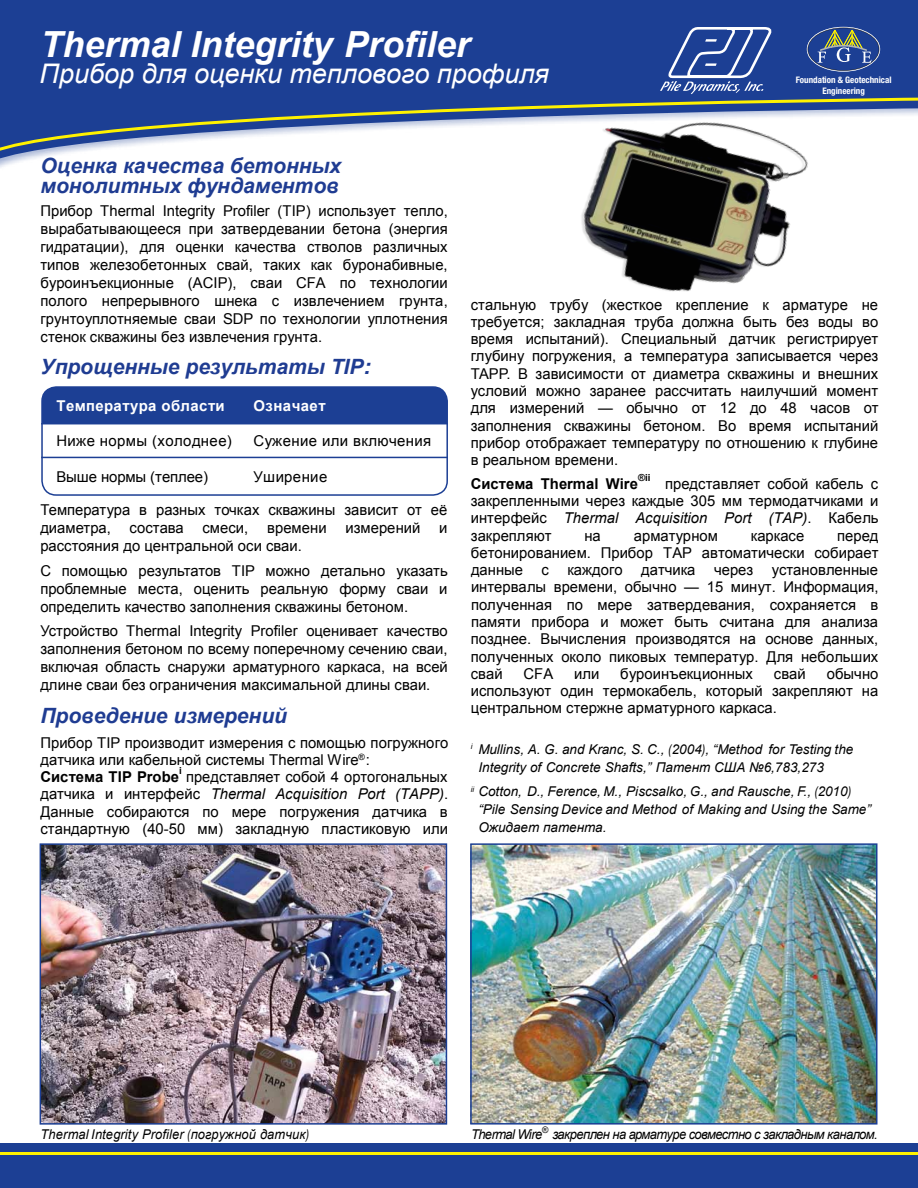
<style>
.page{position:relative;width:918px;height:1188px;background:#fff}
.page>*{position:absolute;margin:0;border:0;box-sizing:border-box;transform-origin:0 0}
.t1{font:italic 700 36px "Arial";color:#fff}
.t2{font:italic 27px "Arial";color:#fff}
.t3{font:italic 700 21px/20.5px "Arial";color:#1f3c92}
.t4{font:15px/17.2px "Arial";color:#000;text-align:justify}
.t5{font:15px "Arial";letter-spacing:.025em;color:#000}
.t6{font:700 15px "Arial";letter-spacing:.03em;color:#fff}
.t7{font:15px "Arial";letter-spacing:.03em;color:#000}
.t8{font:700 15px "Arial";color:#000}
.t9{font:italic 13.5px/18px "Arial";color:#000}
.t10{font:italic 13.5px "Arial";letter-spacing:-.045em;color:#000;scale:.96 1}
.t11{font:italic 13.5px "Arial";color:#000;scale:.95 1}
.t12{font:italic 13.5px "Arial";letter-spacing:-.04em;color:#000;scale:.96 1}
.t13{font:700 9.75px "Arial";color:#000}
.t14{font:700 condensed 9px/10.5px "Helvetica Neue";color:#fff;text-align:center}
.t15{font:italic 9px "Arial";color:#000;scale:.96 1}
.s1{font-weight:700}
.s2{font-style:italic}
</style>
<div class="page">
<img style="left:581px;top:174px;width:217px;height:118px">
<div style="left:41px;top:386px;width:407px;height:110px;border:2px solid #1c3f94;border-radius:14px"></div>
<div style="left:42px;top:387px;width:405px;height:36px;background:#1c3f94"></div>
<hr style="left:41px;top:423px;width:407px;height:1px;background:#1c3f94">
<hr style="left:41px;top:457px;width:407px;height:1px;background:#1c3f94">
<div style="left:0;top:0;width:918px;height:174px;background:#fff;opacity:.75"></div>
<div style="left:0;top:0;width:918px;height:165px;background:#1c3f94"></div>
<svg style="left:660px;top:27px;width:111px;height:67px;background:#4663a8"></svg>
<svg style="left:0;top:96px;width:918px;height:64px"></svg>
<svg style="left:807px;top:27px;width:73px;height:45px;background:#415c91"></svg>
<img style="left:473px;top:846px;width:402px;height:276px">
<div style="left:470px;top:843px;width:408px;height:282px;border:2px solid #1c3f94"></div>
<img style="left:43px;top:846px;width:401px;height:276px">
<div style="left:40px;top:843px;width:407px;height:282px;border:2px solid #1c3f94"></div>
<div style="left:0;top:1144px;width:918px;height:44px;background:#1c3f94"></div>
<hr style="left:0;top:1152px;width:918px;height:3px;background:#fff200">
<h1 class="t1" style="left:40px;top:21px;width:431px">Thermal Integrity Profiler</h1>
<h2 class="t2" style="left:40px;top:56px;width:511px">Прибор для оценки теплового профиля</h2>
<p class="t14" style="left:796px;top:75px;width:97px">Foundation &amp; Geotechnical<br>Engineering</p>
<h3 class="t3" style="left:40px;top:156px;width:302px">Оценка качества бетонных монолитных фундаментов</h3>
<p class="t4" style="left:40px;top:202px;width:409px;line-height:18px">Прибор Thermal Integrity Profiler (TIP) использует тепло, вырабатывающееся при затвердевании бетона (энергия гидратации), для оценки качества стволов различных типов железобетонных свай, таких как буронабивные, буроинъекционные (ACIP), сваи CFA по технологии полого непрерывного шнека с извлечением грунта, грунтоуплотняемые сваи SDP по технологии уплотнения стенок скважины без извлечения грунта.</p>
<h3 class="t3" style="left:40px;top:357px;width:332px">Упрощенные результаты TIP:</h3>
<p class="t6" style="left:57px;top:396px;width:170px">Температура области</p>
<p class="t6" style="left:253px;top:396px;width:74px">Означает</p>
<p class="t5" style="left:57px;top:431px;width:177px">Ниже нормы (холоднее)</p>
<p class="t7" style="left:253px;top:431px;width:179px">Сужение или включения</p>
<p class="t4" style="left:57px;top:468px;width:153px">Выше нормы (теплее)</p>
<p class="t5" style="left:253px;top:467px;width:75px">Уширение</p>
<p class="t4" style="left:40px;top:501px;width:409px;line-height:18px">Температура в разных точках скважины зависит от её диаметра,</p>
<p class="t4" style="left:130px;top:519px;width:56px">состава</p>
<p class="t4" style="left:202px;top:519px;width:47px">смеси,</p>
<p class="t4" style="left:267px;top:519px;width:61px">времени</p>
<p class="t4" style="left:346px;top:519px;width:76px">измерений</p>
<p class="t4" style="left:439px;top:519px;width:10px">и</p>
<p class="t4" style="left:40px;top:534px;width:409px;line-height:24.9px">расстояния до центральной оси сваи.<br>С помощью результатов TIP можно детально указать</p>
<p class="t4" style="left:40px;top:580px;width:409px;line-height:18px">проблемные места, оценить реальную форму сваи и определить качество заполнения скважины бетоном.</p>
<p class="t4" style="left:40px;top:622px;width:409px;line-height:18px">Устройство Thermal Integrity Profiler оценивает качество заполнения бетоном по всему поперечному сечению сваи, включая область снаружи арматурного каркаса, на всей длине сваи без ограничения максимальной длины сваи.</p>
<h3 class="t3" style="left:40px;top:706px;width:248px">Проведение измерений</h3>
<p class="t4" style="left:40px;top:734px;width:409px;text-align:left">Прибор TIP производит измерения с помощью погружного датчика или кабельной системы Thermal Wire<sup>®</sup>:<br><span class="s1">Система TIP Probe</span></p>
<p class="t13" style="left:179px;top:765px;width:4px">i</p>
<p class="t4" style="left:40px;top:768px;width:409px;text-indent:146px">представляет собой 4 ортогональных датчика и интерфейс <span class="s2">Thermal Acquisition Port (TAPP)</span>.<br>Данные собираются по мере погружения датчика в стандартную (40-50 мм) закладную пластиковую или</p>
<p class="t4" style="left:471px;top:296px;width:409px">стальную трубу (жесткое крепление к арматуре не требуется; закладная труба должна быть без воды во время испытаний). Специальный датчик регистрирует глубину погружения, а температура записывается через TAPP. В зависимости от диаметра скважины и внешних условий можно заранее рассчитать наилучший момент для измерений — обычно от 12 до 48 часов от заполнения скважины бетоном. Во время испытаний прибор отображает температуру по отношению к глубине в реальном времени.</p>
<p class="t8" style="left:471px;top:474px;width:169px">Система Thermal Wire</p>
<p class="t13" style="left:638px;top:472px;width:14px">®ii</p>
<p class="t4" style="left:471px;top:475px;width:409px;text-indent:194px">представляет собой кабель с закрепленными через каждые 305 мм термодатчиками и интерфейс <span class="s2">Thermal Acquisition Port (TAP)</span>. Кабель закрепляют</p>
<p class="t4" style="left:471px;top:527px;width:409px;text-indent:366px">перед бетонированием. Прибор TAP автоматически собирает данные с каждого датчика через</p>
<p class="t4" style="left:584px;top:527px;width:18px">на</p>
<p class="t4" style="left:634px;top:527px;width:86px">арматурном</p>
<p class="t4" style="left:751px;top:527px;width:55px">каркасе</p>
<p class="t4" style="left:471px;top:562px;width:409px;text-indent:301px">установленные интервалы времени, обычно — 15 минут. Информация, полученная по мере затвердевания, сохраняется в памяти прибора и может быть считана для анализа позднее. Вычисления производятся на основе данных, полученных около пиковых температур. Для небольших свай</p>
<p class="t4" style="left:471px;top:665px;width:409px;text-indent:356px">обычно используют один термокабель, который закрепляют на центральном стержне арматурного каркаса.</p>
<p class="t9" style="left:478px;top:740px;width:377px;text-indent:-8px"><sup>i</sup> Mullins, A. G. and Kranc, S. C., (2004), “Method for Testing the<br>Integrity of Concrete Shafts,” Патент США №6,783,273</p>
<p class="t9" style="left:478px;top:783px;width:394px;text-indent:-8px"><sup>ii</sup> Cotton, D., Ference, M., Piscsalko, G., and Rausche, F., (2010) “Pile Sensing Device and Method of Making and Using the Same”<br>Ожидает патента.</p>
<p class="t4" style="left:523px;top:665px;width:31px">CFA</p>
<p class="t4" style="left:574px;top:665px;width:27px">или</p>
<p class="t4" style="left:620px;top:665px;width:134px">буроинъекционных</p>
<p class="t4" style="left:774px;top:665px;width:33px">свай</p>
<p class="t15" style="left:542px;top:1124px;width:8px">®</p>
<p class="t11" style="left:40px;top:1126px;width:284px">Thermal Integrity Profiler (погружной датчик)</p>
<p class="t12" style="left:471px;top:1126px;width:76px">Thermal Wire</p>
<p class="t10" style="left:552px;top:1126px;width:340px">закреплен на арматуре совместно с закладным каналом.</p>
</div>
